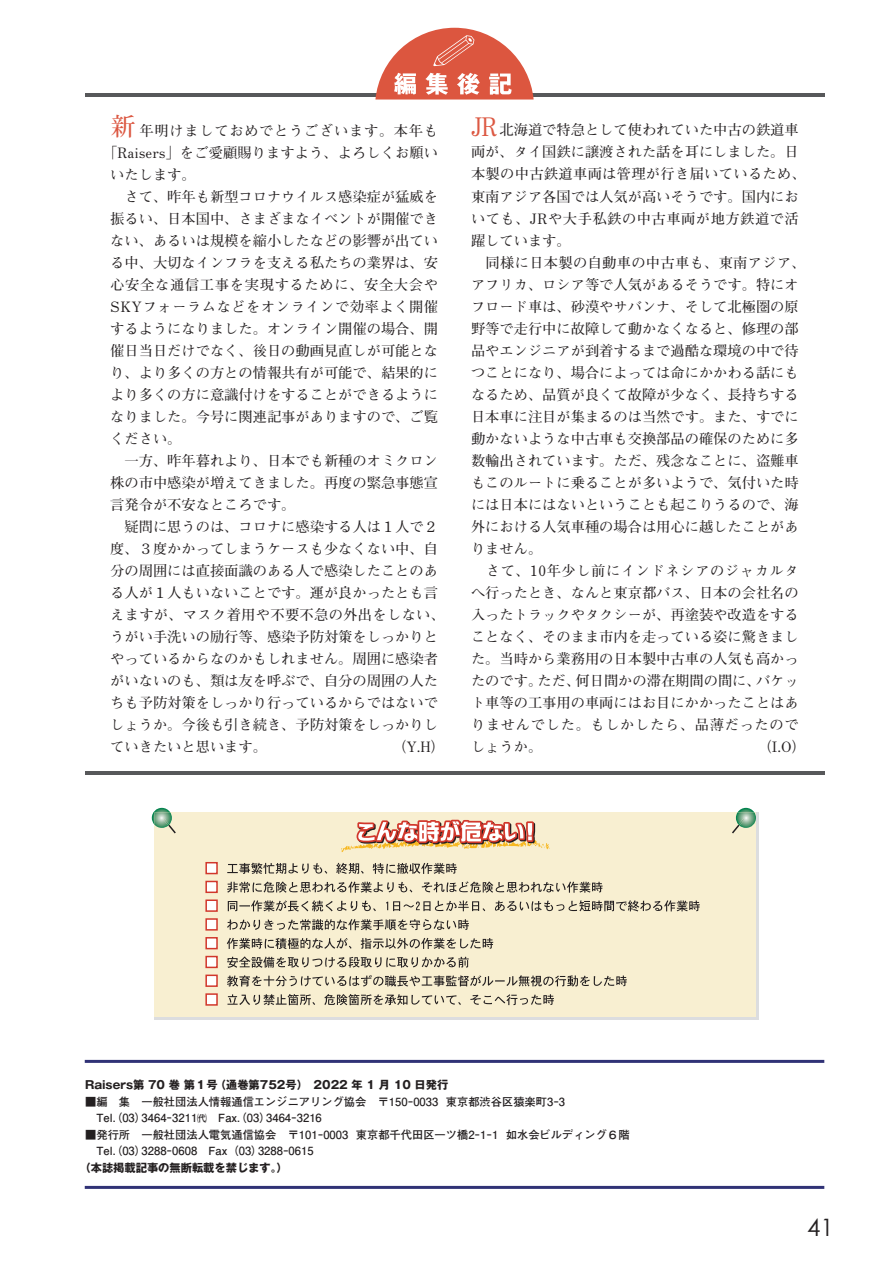
<style>
.page{position:relative;width:893px;height:1263px;background:#fff}
.page>*{position:absolute;margin:0;border:0;box-sizing:border-box;transform-origin:0 0}
.t1{font:700 25.5px "Futo Min A101 Pr 6 N";color:#dc5842;scale:.9 1}
.t2{font:24px "Century Gothic";color:#231f20}
.t3{font:700 14.25px/22px "Futo Min A101 Pr 6 N";color:#231f20}
.t4{font:700 14.25px "Futo Min A101 Pr 6 N";letter-spacing:.05em;color:#231f20}
.t5{font:700 11.25px/16.5px "Futo Go B101 Pr 6 N";color:#231f20}
.t6{font:700 11.25px "Gothic MB101 Pr 6 N";color:#231f20}
.s1{font-size:25.5px;color:#dc5842}
.s2{font-size:9.75px}
</style>
<div class="page">
<hr style="left:85px;top:1060px;width:739px;height:3px;background:#303276">
<hr style="left:85px;top:1186px;width:739px;height:3px;background:#303276">
<hr style="left:85px;top:93px;width:740px;height:3px;background:#57585a">
<svg style="left:375px;top:28px;width:159px;height:72px"></svg>
<hr style="left:85px;top:771px;width:740px;height:3px;background:#57585a">
<div style="left:154px;top:812px;width:601px;height:205px;background:#f8efd1"></div>
<img style="left:152px;top:808px;width:18px;height:16px">
<img style="left:154px;top:812px;width:18px;height:16px">
<svg style="left:163px;top:819px;width:13px;height:14px"></svg>
<img style="left:738px;top:808px;width:16px;height:4px">
<img style="left:736px;top:812px;width:20px;height:16px">
<svg style="left:732px;top:819px;width:12px;height:14px"></svg>
<svg style="left:227px;top:863px;width:230px;height:11px"></svg>
<svg style="left:227px;top:881px;width:376px;height:12px"></svg>
<svg style="left:228px;top:900px;width:148px;height:11px"></svg>
<svg style="left:386px;top:900px;width:314px;height:11px"></svg>
<svg style="left:227px;top:919px;width:242px;height:11px"></svg>
<svg style="left:227px;top:938px;width:266px;height:11px"></svg>
<svg style="left:227px;top:956px;width:242px;height:12px"></svg>
<svg style="left:227px;top:975px;width:400px;height:12px"></svg>
<svg style="left:227px;top:994px;width:327px;height:11px"></svg>
<div style="left:206px;top:863px;width:11px;height:10px;background:#fff"></div>
<div style="left:205px;top:862px;width:13px;height:12px;border:2px solid #d1372b"></div>
<div style="left:206px;top:881px;width:11px;height:11px;background:#fff"></div>
<div style="left:205px;top:881px;width:13px;height:12px;border:2px solid #d1372b"></div>
<div style="left:206px;top:900px;width:11px;height:11px;background:#fff"></div>
<div style="left:205px;top:899px;width:13px;height:13px;border:2px solid #d1372b"></div>
<div style="left:206px;top:919px;width:11px;height:11px;background:#fff"></div>
<div style="left:205px;top:918px;width:13px;height:12px;border:2px solid #d1372b"></div>
<div style="left:206px;top:938px;width:11px;height:11px;background:#fff"></div>
<div style="left:205px;top:937px;width:13px;height:12px;border:2px solid #d1372b"></div>
<div style="left:206px;top:956px;width:11px;height:11px;background:#fff"></div>
<div style="left:205px;top:956px;width:13px;height:12px;border:2px solid #d1372b"></div>
<div style="left:206px;top:975px;width:11px;height:11px;background:#fff"></div>
<div style="left:205px;top:974px;width:13px;height:13px;border:2px solid #d1372b"></div>
<div style="left:206px;top:994px;width:11px;height:11px;background:#fff"></div>
<div style="left:205px;top:993px;width:13px;height:13px;border:2px solid #d1372b"></div>
<svg style="left:341px;top:820px;width:209px;height:32px"></svg>
<p class="t4" style="left:110px;top:119px;width:329px"><span class="s1">新</span>　　年明けましておめでとうございます。本年も</p>
<h1 class="t1" style="left:471px;top:106px;width:31px">JR</h1>
<p class="t3" style="left:110px;top:141px;width:336px;text-indent:-7px">「Raisers」をご愛顧賜りますよう、よろしくお願いいたします。<br>　さて、昨年も新型コロナウイルス感染症が猛威を振るい、日本国中、さまざまなイベントが開催できない、あるいは規模を縮小したなどの影響が出ている中、大切なインフラを支える私たちの業界は、安心安全な通信工事を実現するために、安全大会や<br>SKYフォーラムなどをオンラインで効率よく開催するようになりました。オンライン開催の場合、開催日当日だけでなく、後日の動画見直しが可能となり、より多くの方との情報共有が可能で、結果的により多くの方に意識付けをすることができるようになりました。今号に関連記事がありますので、ご覧ください。<br>　一方、昨年暮れより、日本でも新種のオミクロン株の市中感染が増えてきました。再度の緊急事態宣言発令が不安なところです。<br>　疑問に思うのは、コロナに感染する人は１人で２度、３度かかってしまうケースも少なくない中、自分の周囲には直接面識のある人で感染したことのある人が１人もいないことです。運が良かったとも言えますが、マスク着用や不要不急の外出をしない、うがい手洗いの励行等、感染予防対策をしっかりとやっているからなのかもしれません。周囲に感染者がいないのも、類は友を呼ぶで、自分の周囲の人たちも予防対策をしっかり行っているからではないでしょうか。今後も引き続き、予防対策をしっかりしていきたいと思います。</p>
<p class="t3" style="left:471px;top:118px;width:336px">　　北海道で特急として使われていた中古の鉄道車両が、タイ国鉄に譲渡された話を耳にしました。日本製の中古鉄道車両は管理が行き届いているため、東南アジア各国では人気が高いそうです。国内においても、JRや大手私鉄の中古車両が地方鉄道で活躍しています。<br>　同様に日本製の自動車の中古車も、東南アジア、アフリカ、ロシア等で人気があるそうです。特にオフロード車は、砂漠やサバンナ、そして北極圏の原野等で走行中に故障して動かなくなると、修理の部品やエンジニアが到着するまで過酷な環境の中で待つことになり、場合によっては命にかかわる話にもなるため、品質が良くて故障が少なく、長持ちする日本車に注目が集まるのは当然です。また、すでに動かないような中古車も交換部品の確保のために多数輸出されています。ただ、残念なことに、盗難車もこのルートに乗ることが多いようで、気付いた時には日本にはないということも起こりうるので、海外における人気車種の場合は用心に越したことがありません。<br>　さて、10年少し前にインドネシアのジャカルタへ行ったとき、なんと東京都バス、日本の会社名の入ったトラックやタクシーが、再塗装や改造をすることなく、そのまま市内を走っている姿に驚きました。当時から業務用の日本製中古車の人気も高かったのです。ただ、何日間かの滞在期間の間に、バケット車等の工事用の車両にはお目にかかったことはありませんでした。もしかしたら、品薄だったのでしょうか。</p>
<p class="t3" style="left:758px;top:735px;width:50px">（I.O）</p>
<p class="t3" style="left:392px;top:735px;width:55px">（Y.H）</p>
<p class="t6" style="left:85px;top:1076px;width:365px">Raisers第 70 巻 第１号（通巻第752号）　2022 年 1 月 10 日発行</p>
<p class="t5" style="left:85px;top:1093px;width:482px">■編　集　一般社団法人情報通信エンジニアリング協会　〒150−0033 東京都渋谷区猿楽町3−3　Tel.（03）3464−3211<span class="s2">㈹</span>　Fax.（03）3464−3216</p>
<p class="t5" style="left:85px;top:1126px;width:546px">■発行所　一般社団法人電気通信協会　〒101−0003 東京都千代田区一ツ橋2−1−1 如水会ビルディング６階　Tel.（03）3288−0608　Fax（03）3288−0615</p>
<p class="t6" style="left:80px;top:1158px;width:210px">（本誌掲載記事の無断転載を禁じます。）</p>
<h2 class="t2" style="left:807px;top:1210px;width:28px">41</h2>
</div>
